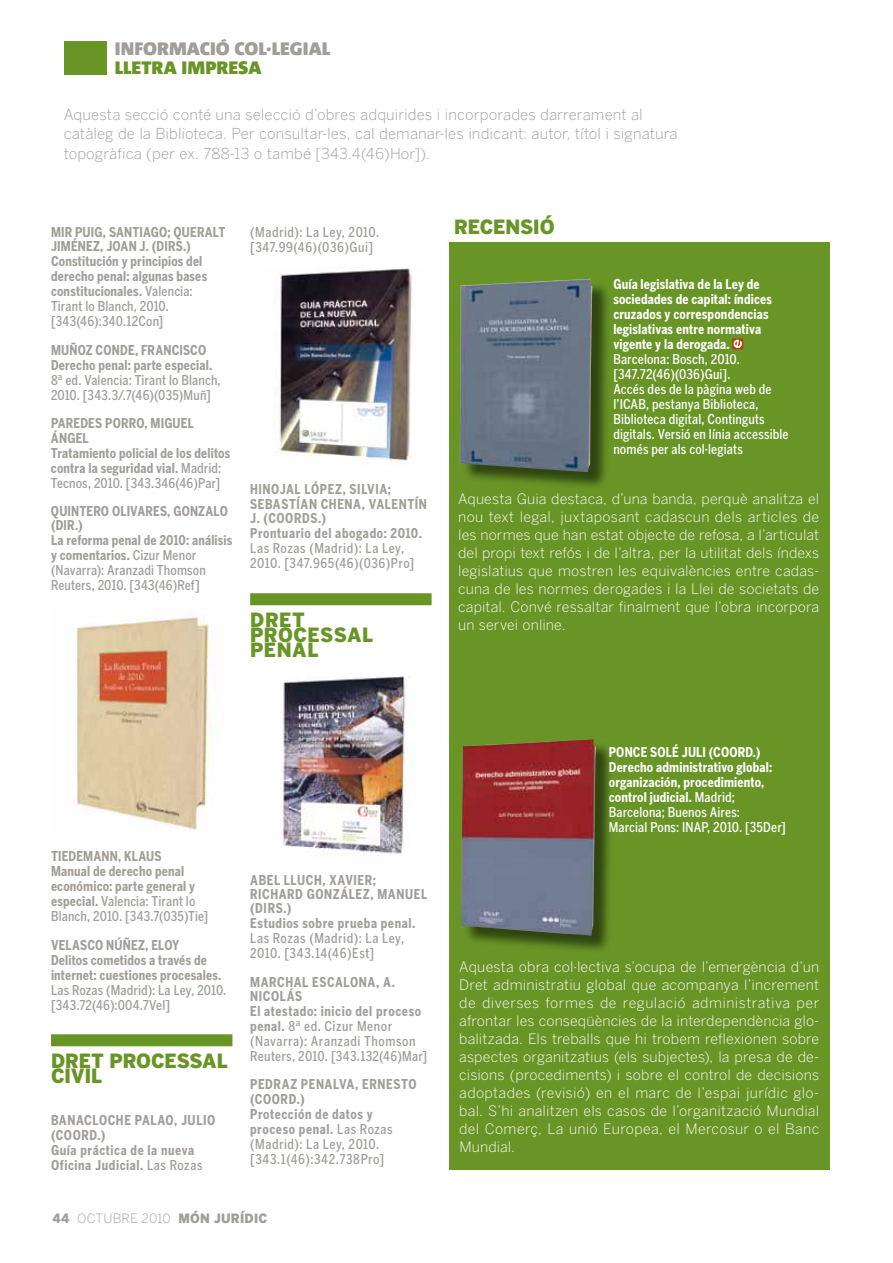
<style>
.page{position:relative;width:893px;height:1263px;background:#fff}
.page>*{position:absolute;margin:0;border:0;box-sizing:border-box;transform-origin:0 0}
.t1{font:900 19.5px/15px "Benton Gothic";letter-spacing:.005em;color:#689526}
.t2{font:900 19.5px/15px "Benton Gothic";letter-spacing:.03em;color:#689526}
.t3{font:900 18px "Corpid";letter-spacing:.005em;color:#a19e9a}
.t4{font:900 18px "Corpid";color:#689526}
.t5{font:300 15px/19.5px "Benton Gothic";letter-spacing:.005em;color:#a19e9a}
.t6{font:300 14.25px/18px "Benton Gothic";letter-spacing:.01em;color:#fff;text-align:justify}
.t7{font:700 condensed 13.5px/14.9px "Benton Gothic";letter-spacing:.015em;color:#a19e9a}
.t8{font:700 condensed 13.5px/14.5px "Benton Gothic";letter-spacing:.04em;color:#a19e9a}
.t9{font:700 condensed 13.5px/15px "Benton Gothic";letter-spacing:.01em;color:#fff}
.t10{font:500 condensed 13.5px/14.9px "Benton Gothic";letter-spacing:.03em;color:#a19e9a}
.t11{font:500 condensed 13.5px/15px "Benton Gothic";letter-spacing:.01em;color:#fff}
.t12{font:500 condensed 13.5px/15px "Benton Gothic";letter-spacing:.01em;color:#a19e9a}
.t13{font:500 condensed 13.5px/15px "Benton Gothic";letter-spacing:.005em;color:#a19e9a}
.t14{font:900 12.75px "Benton Gothic";letter-spacing:.02em;color:#a19e9a}
.s1{font-weight:500}
.s2{font-weight:700}
.s3{font-weight:300}
</style>
<div class="page">
<div style="left:64px;top:41px;width:42px;height:33px;background:#689526"></div>
<div style="left:51px;top:1034px;width:181px;height:12px;background:#689526"></div>
<div style="left:250px;top:593px;width:182px;height:12px;background:#689526"></div>
<div style="left:449px;top:243px;width:380px;height:927px;background:#689526"></div>
<div style="left:462px;top:281px;width:149px;height:209px;background:#000;opacity:.54"></div>
<img style="left:460px;top:279px;width:132px;height:193px">
<div style="left:463px;top:741px;width:151px;height:212px;background:#000;opacity:.54"></div>
<img style="left:461px;top:739px;width:135px;height:196px">
<img style="left:275px;top:268px;width:137px;height:194px">
<img style="left:75px;top:616px;width:134px;height:215px">
<img style="left:280px;top:676px;width:130px;height:180px">
<svg style="left:732px;top:338px;width:11px;height:11px"></svg>
<svg style="left:733px;top:339px;width:9px;height:9px"></svg>
<p class="t3" style="left:115px;top:37px;width:217px">INFORMACIÓ COL·LEGIAL</p>
<p class="t4" style="left:115px;top:56px;width:148px">LLETRA IMPRESA</p>
<p class="t5" style="left:64px;top:105px;width:615px">Aquesta secció conté una selecció d’obres adquirides i incorporades darrerament al catàleg de la Biblioteca. Per consultar-les, cal demanar-les indicant: autor, títol i signatura topogràfica (per ex. 788-13 o també [343.4(46)Hor]).</p>
<p class="t7" style="left:51px;top:225px;width:176px">MIR PUIG, SANTIAGO; QUERALT<br>JIMÉNEZ, JOAN J. (DIRS.)<br>Constitución y principios del derecho penal: algunas bases constitucionales. <span class="s1">Valencia:<br>Tirant lo Blanch, 2010. [343(46):340.12Con]</span></p>
<p class="t7" style="left:51px;top:342px;width:163px">MUÑOZ CONDE, FRANCISCO<br>Derecho penal: parte especial.</p>
<p class="t12" style="left:51px;top:372px;width:171px">8ª ed. Valencia: Tirant lo Blanch,<br>2010. [343.3/.7(46)(035)Muñ]</p>
<p class="t7" style="left:51px;top:416px;width:181px">PAREDES PORRO, MIGUEL<br>ÁNGEL<br>Tratamiento policial de los delitos contra la seguridad vial. <span class="s1">Madrid:<br>Tecnos, 2010. [343.346(46)Par]</span></p>
<p class="t7" style="left:51px;top:504px;width:183px">QUINTERO OLIVARES, GONZALO (DIR.)<br>La reforma penal de 2010: análisis y comentarios. <span class="s1">Cizur Menor (Navarra): Aranzadi Thomson<br>Reuters, 2010. [343(46)Ref]</span></p>
<p class="t10" style="left:250px;top:225px;width:131px">(Madrid): La Ley, 2010. [347.99(46)(036)Gui]</p>
<p class="t8" style="left:250px;top:482px;width:178px">HINOJAL LÓPEZ, SILVIA;<br>SEBASTÍAN CHENA, VALENTÍN<br>J. (COORDS.)<br>Prontuario del abogado: 2010.</p>
<p class="t10" style="left:250px;top:540px;width:166px">Las Rozas (Madrid): La Ley,<br>2010. [347.965(46)(036)Pro]</p>
<h1 class="t2" style="left:250px;top:611px;width:125px">DRET<br>PROCESSAL<br>PENAL</h1>
<h1 class="t1" style="left:454px;top:219px;width:102px">RECENSIÓ</h1>
<p class="t9" style="left:613px;top:277px;width:160px">Guía legislativa de la Ley de sociedades de capital: índices cruzados y correspondencias legislativas entre normativa vigente y la derogada.</p>
<p class="t11" style="left:613px;top:352px;width:177px">Barcelona: Bosch, 2010. [347.72(46)(036)Gui].<br>Accés des de la pàgina web de l’ICAB, pestanya Biblioteca,<br>Biblioteca digital, Continguts digitals. Versió en línia accessible només per als col·legiats</p>
<p class="t6" style="left:458px;top:490px;width:363px">Aquesta Guia destaca, d’una banda, perquè analitza el nou text legal, juxtaposant cadascun dels articles de les normes que han estat objecte de refosa, a l’articulat del propi text refós i de l’altra, per la utilitat dels índexs legislatius que mostren les equivalències entre cadas&shy;cuna de les normes derogades i la Llei de societats de capital. Convé ressaltar finalment que l’obra incorpora un servei online.</p>
<p class="t7" style="left:51px;top:849px;width:159px">TIEDEMANN, KLAUS<br>Manual de derecho penal económico: parte general y especial. <span class="s1">Valencia: Tirant lo<br>Blanch, 2010. [343.7(035)Tie]</span></p>
<p class="t7" style="left:51px;top:937px;width:172px">VELASCO NÚÑEZ, ELOY<br>Delitos cometidos a través de internet: cuestiones procesales.</p>
<p class="t13" style="left:51px;top:982px;width:177px">Las Rozas (Madrid): La Ley, 2010. [343.72(46):004.7Vel]</p>
<h1 class="t1" style="left:51px;top:1052px;width:179px">DRET PROCESSAL<br>CIVIL</h1>
<p class="t8" style="left:51px;top:1113px;width:166px">BANACLOCHE PALAO, JULIO (COORD.)<br>Guía práctica de la nueva<br>Oficina Judicial. <span class="s1">Las Rozas</span></p>
<p class="t8" style="left:250px;top:872px;width:179px">ABEL LLUCH, XAVIER;<br>RICHARD GONZÁLEZ, MANUEL (DIRS.)<br>Estudios sobre prueba penal.</p>
<p class="t10" style="left:250px;top:930px;width:155px">Las Rozas (Madrid): La Ley,<br>2010. [343.14(46)Est]</p>
<p class="t10" style="left:250px;top:974px;width:178px"><span class="s2">MARCHAL ESCALONA, A.<br>NICOLÁS<br>El atestado: inicio del proceso penal.</span> 8ª ed. Cizur Menor (Navarra): Aranzadi Thomson<br>Reuters, 2010. [343.132(46)Mar]</p>
<p class="t8" style="left:250px;top:1077px;width:168px">PEDRAZ PENALVA, ERNESTO (COORD.)<br>Protección de datos y proceso penal. <span class="s1">Las Rozas (Madrid): La Ley, 2010. [343.1(46):342.738Pro]</span></p>
<p class="t14" style="left:53px;top:1210px;width:216px">44 <span class="s3">OCTUBRE 2010</span> MÓN JURÍDIC</p>
<p class="t9" style="left:609px;top:744px;width:179px">PONCE SOLÉ JULI (COORD.)<br>Derecho administrativo global: organización, procedimiento, control judicial. <span class="s1">Madrid;<br>Barcelona; Buenos Aires:<br>Marcial Pons: INAP, 2010. [35Der]</span></p>
<p class="t6" style="left:459px;top:958px;width:361px">Aquesta obra col·lectiva s’ocupa de l’emergència d’un Dret administratiu global que acompanya l’increment de diverses formes de regulació administrativa per afrontar les conseqüències de la interdependència glo&shy;balitzada. Els treballs que hi trobem reflexionen sobre aspectes organitzatius (els subjectes), la presa de de&shy;cisions (procediments) i sobre el control de decisions adoptades (revisió) en el marc de l’espai jurídic glo&shy;bal. S’hi analitzen els casos de l’organització Mundial del Comerç, La unió Europea, el Mercosur o el Banc Mundial.</p>
</div>
